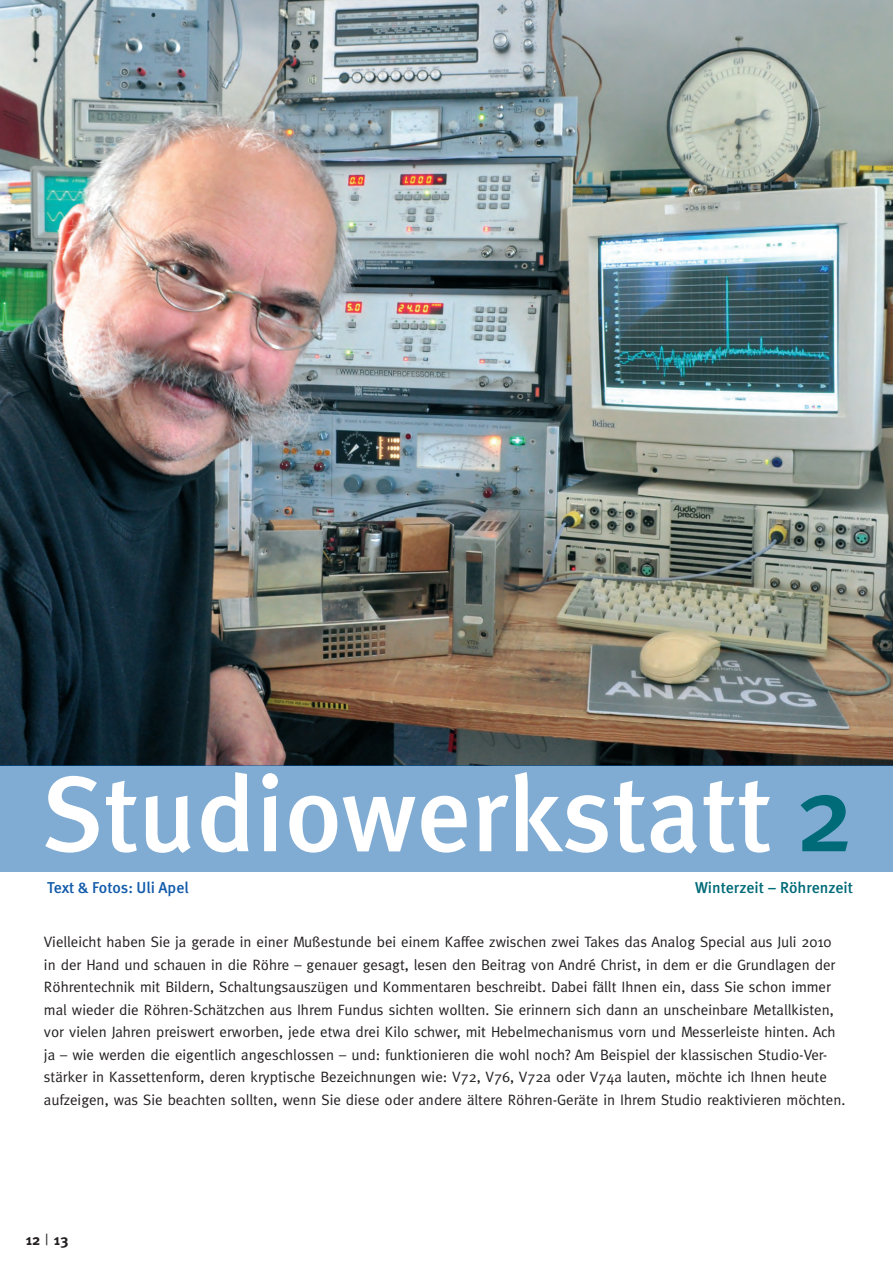
<style>
.page{position:relative;width:893px;height:1263px;background:#fff}
.page>*{position:absolute;margin:0;border:0;box-sizing:border-box;transform-origin:0 0}
.t1{font:500 107.25px "Meta";color:#fff}
.t2{font:500 15.75px "Meta";color:#006b78}
.t3{font:500 15.75px "Meta";color:#135cab}
.t4{font:15px/22.5px "Meta";color:#231f20}
.t5{font:700 15px "Meta";color:#231f20}
.s1{color:#006b78}
.s2{font-family:"Meta Caps";font-weight:400}
</style>
<div class="page">
<img style="left:0;top:0;width:893px;height:765px">
<div style="left:0;top:765px;width:893px;height:107px;background:#80acd4"></div>
<h1 class="t1" style="left:40px;top:752px;width:815px">Studiowerkstatt <span class="s1">2</span></h1>
<p class="t3" style="left:47px;top:878px;width:143px">Text &amp; Fotos: Uli Apel</p>
<p class="t2" style="left:695px;top:878px;width:159px">Winterzeit – Röhrenzeit</p>
<p class="t4" style="left:44px;top:931px;width:803px">Vielleicht haben Sie ja gerade in einer Mußestunde bei einem Kaffee zwischen zwei Takes das Analog Special aus Juli 2010 in der Hand und schauen in die Röhre – genauer gesagt, lesen den Beitrag von André Christ, in dem er die Grundlagen der Röhrentechnik mit Bildern, Schaltungsauszügen und Kommentaren beschreibt. Dabei fällt Ihnen ein, dass Sie schon immer mal wieder die Röhren-Schätzchen aus Ihrem Fundus sichten wollten. Sie erinnern sich dann an unscheinbare Metallkisten, vor vielen Jahren preiswert erworben, jede etwa drei Kilo schwer, mit Hebelmechanismus vorn und Messerleiste hinten. Ach ja – wie werden die eigentlich angeschlossen – und: funktionieren die wohl noch? Am Beispiel der klassischen Studio-Ver&shy;stärker in Kassettenform, deren kryptische Bezeichnungen wie: V72, V76, V72a oder V74a lauten, möchte ich Ihnen heute aufzeigen, was Sie beachten sollten, wenn Sie diese oder andere ältere Röhren-Geräte in Ihrem Studio reaktivieren möchten.</p>
<p class="t5" style="left:26px;top:1231px;width:44px">12 <span class="s2">|</span> 13</p>
</div>
